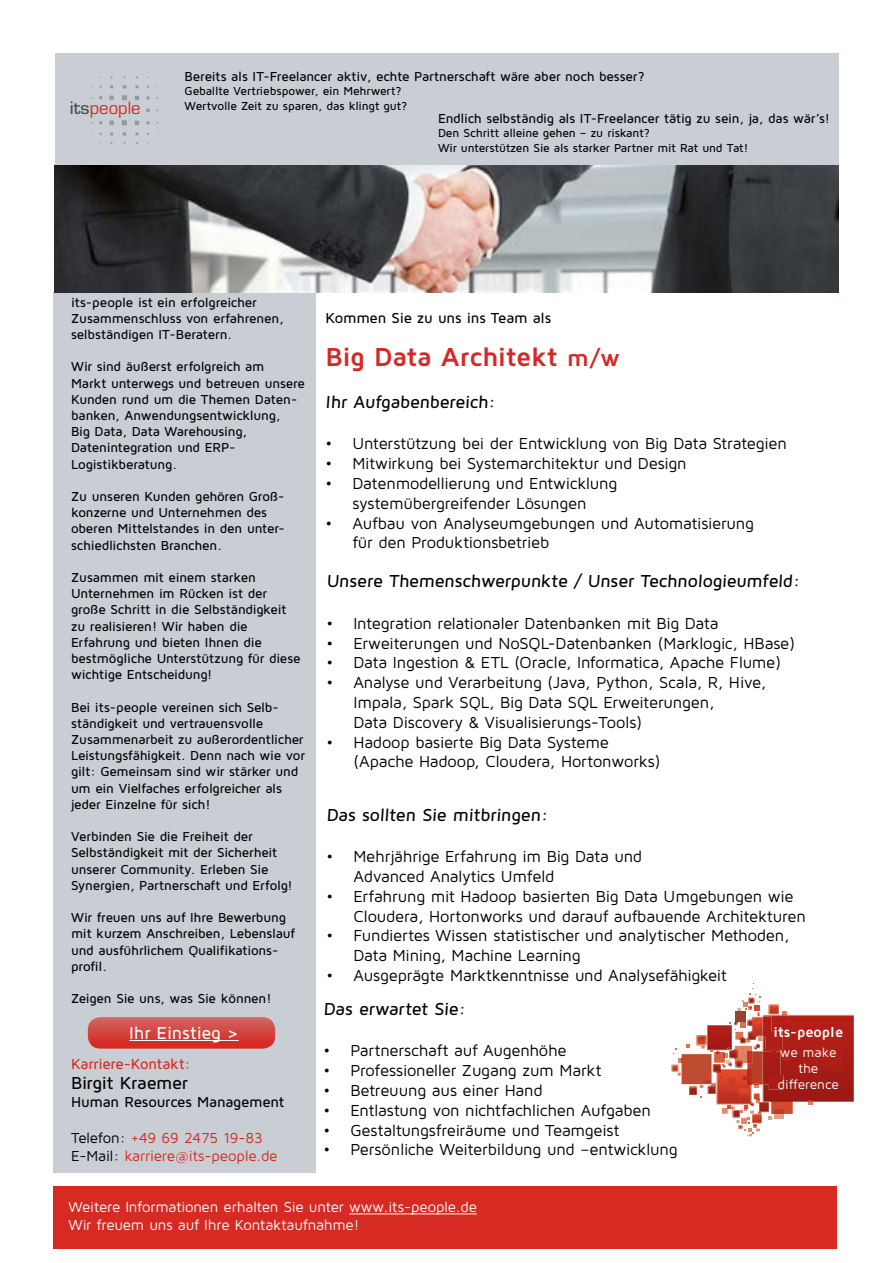
<style>
.page{position:relative;width:893px;height:1263px;background:#fff}
.page>*{position:absolute;margin:0;border:0;box-sizing:border-box;transform-origin:0 0}
.t1{font:700 27px "Maven Pro";letter-spacing:-.01em;color:#d62828}
.t2{font:18.75px "Eurostile T";color:#d62924}
.t3{font:500 18px "Maven Pro";letter-spacing:-.02em;color:#000}
.t4{font:500 18px "Maven Pro";letter-spacing:-.015em;color:#fbfcfe}
.t5{font:16.5px/19.8px "Maven Pro";letter-spacing:-.015em;color:#000}
.t6{font:15px/18px "Maven Pro";letter-spacing:-.015em;color:#fafafa}
.t7{font:15px/18px "Maven Pro";letter-spacing:-.015em;color:#d62a23}
.t8{font:500 15px "Maven Pro";letter-spacing:-.015em;color:#000}
.t9{font:500 15px "Maven Pro";letter-spacing:-.015em;color:#d62a23}
.t10{font:700 14.7px "Maven Pro";color:#fff}
.t11{font:500 13.5px/16.2px "Maven Pro";letter-spacing:-.015em;color:#000}
.t12{font:13.5px/15.8px "Maven Pro";color:#fff;text-align:center}
.t13{font:500 12px/14.4px "Maven Pro";letter-spacing:-.015em;color:#000}
.s1{font-weight:500;color:#485155}
.s2{color:#000}
.s3{font-size:24px}
</style>
<div class="page">
<div style="left:54px;top:292px;width:262px;height:881px;background:#c8ced3"></div>
<svg style="left:88px;top:1017px;width:187px;height:31px;background:#d34541"></svg>
<hr style="left:129px;top:1040px;width:110px;height:1px;background:#fbfcfe">
<div style="left:54px;top:1186px;width:783px;height:63px;background:#d62a23"></div>
<img style="left:55px;top:165px;width:783px;height:127px">
<div style="left:55px;top:54px;width:783px;height:111px;background:#c8ced3"></div>
<svg style="left:91px;top:77px;width:67px;height:67px"></svg>
<hr style="left:349px;top:1213px;width:128px;height:1px;background:#fafafa">
<img style="left:793px;top:1014px;width:61px;height:88px">
<svg style="left:808px;top:1100px;width:4px;height:4px"></svg>
<svg style="left:800px;top:1026px;width:3px;height:4px"></svg>
<svg style="left:837px;top:1072px;width:9px;height:14px"></svg>
<svg style="left:671px;top:983px;width:122px;height:153px"></svg>
<img style="left:803px;top:1032px;width:38px;height:38px">
<h2 class="t2" style="left:70px;top:98px;width:72px"><span class="s1">its</span>people</h2>
<p class="t11" style="left:185px;top:68px;width:462px">Bereits als IT-Freelancer aktiv, echte Partnerschaft wäre aber noch besser?</p>
<p class="t13" style="left:185px;top:83px;width:224px">Geballte Vertriebspower, ein Mehrwert?<br>Wertvolle Zeit zu sparen, das klingt gut?</p>
<p class="t11" style="left:438px;top:110px;width:394px">Endlich selbständig als IT-Freelancer tätig zu sein, ja, das wär’s!</p>
<p class="t13" style="left:438px;top:126px;width:312px">Den Schritt alleine gehen – zu riskant?<br>Wir unterstützen Sie als starker Partner mit Rat und Tat!</p>
<p class="t11" style="left:71px;top:293px;width:214px">its-people ist ein erfolgreicher<br>Zusammenschluss von erfahrenen, selbständigen IT-Beratern.</p>
<p class="t11" style="left:71px;top:358px;width:236px">Wir sind äußerst erfolgreich am<br>Markt unterwegs und betreuen unsere<br>Kunden rund um die Themen Daten&shy;banken, Anwendungsentwicklung,<br>Big Data, Data Warehousing,<br>Datenintegration und ERP-<br>Logistikberatung.</p>
<p class="t11" style="left:71px;top:488px;width:215px">Zu unseren Kunden gehören Groß&shy;konzerne und Unternehmen des oberen Mittelstandes in den unter&shy;schiedlichsten Branchen.</p>
<p class="t11" style="left:71px;top:569px;width:231px">Zusammen mit einem starken<br>Unternehmen im Rücken ist der große Schritt in die Selbständigkeit zu realisieren! Wir haben die<br>Erfahrung und bieten Ihnen die bestmögliche Unterstützung für diese wichtige Entscheidung!</p>
<p class="t11" style="left:71px;top:698px;width:236px">Bei its-people vereinen sich Selb&shy;ständigkeit und vertrauensvolle Zusammenarbeit zu außerordentlicher Leistungsfähigkeit. Denn nach wie vor gilt: Gemeinsam sind wir stärker und um ein Vielfaches erfolgreicher als jeder Einzelne für sich!</p>
<p class="t11" style="left:71px;top:828px;width:223px">Verbinden Sie die Freiheit der Selbständigkeit mit der Sicherheit unserer Community. Erleben Sie Synergien, Partnerschaft und Erfolg!</p>
<p class="t11" style="left:71px;top:909px;width:225px">Wir freuen uns auf Ihre Bewerbung mit kurzem Anschreiben, Lebenslauf und ausführlichem Qualifikations&shy;profil.</p>
<p class="t11" style="left:71px;top:990px;width:202px">Zeigen Sie uns, was Sie können!</p>
<h3 class="t4" style="left:129px;top:1021px;width:111px">Ihr Einstieg &gt;</h3>
<p class="t9" style="left:71px;top:1054px;width:121px">Karriere-Kontakt:</p>
<h3 class="t3" style="left:71px;top:1071px;width:118px">Birgit Kraemer</h3>
<p class="t8" style="left:71px;top:1092px;width:215px">Human Resources Management</p>
<p class="t7" style="left:71px;top:1128px;width:208px"><span class="s2">Telefon:</span> +49 69 2475 19-83<br><span class="s2">E-Mail:</span> karriere@its-people.de</p>
<p class="t8" style="left:326px;top:308px;width:227px">Kommen Sie zu uns ins Team als</p>
<h1 class="t1" style="left:326px;top:339px;width:296px">Big Data Architekt <span class="s3">m/w</span></h1>
<h3 class="t3" style="left:326px;top:391px;width:173px">Ihr Aufgabenbereich:</h3>
<p class="t5" style="left:326px;top:433px;width:463px">• Unterstützung bei der Entwicklung von Big Data Strategien</p>
<p class="t5" style="left:326px;top:453px;width:363px">• Mitwirkung bei Systemarchitektur und Design</p>
<p class="t5" style="left:326px;top:473px;width:293px;text-align:center">• Datenmodellierung und Entwicklung systemübergreifender Lösungen</p>
<p class="t5" style="left:353px;top:512px;width:403px;text-indent:-27px">• Aufbau von Analyseumgebungen und Automatisierung für den Produktionsbetrieb</p>
<h3 class="t3" style="left:326px;top:570px;width:476px">Unsere Themenschwerpunkte / Unser Technologieumfeld:</h3>
<p class="t5" style="left:326px;top:613px;width:394px">• Integration relationaler Datenbanken mit Big Data</p>
<p class="t5" style="left:326px;top:632px;width:470px">• Erweiterungen und NoSQL-Datenbanken (Marklogic, HBase)</p>
<p class="t5" style="left:326px;top:652px;width:456px">• Data Ingestion &amp; ETL (Oracle, Informatica, Apache Flume)</p>
<p class="t5" style="left:353px;top:672px;width:414px;text-indent:-27px">• Analyse und Verarbeitung (Java, Python, Scala, R, Hive,<br>Impala, Spark SQL, Big Data SQL Erweiterungen,<br>Data Discovery &amp; Visualisierungs-Tools)</p>
<p class="t5" style="left:353px;top:731px;width:308px;text-indent:-27px">• Hadoop basierte Big Data Systeme (Apache Hadoop, Cloudera, Hortonworks)</p>
<h3 class="t3" style="left:326px;top:803px;width:225px">Das sollten Sie mitbringen:</h3>
<p class="t5" style="left:353px;top:846px;width:290px;text-indent:-27px">• Mehrjährige Erfahrung im Big Data und<br>Advanced Analytics Umfeld</p>
<p class="t5" style="left:353px;top:886px;width:454px;text-indent:-27px">• Erfahrung mit Hadoop basierten Big Data Umgebungen wie<br>Cloudera, Hortonworks und darauf aufbauende Architekturen</p>
<p class="t5" style="left:353px;top:925px;width:438px;text-indent:-27px">• Fundiertes Wissen statistischer und analytischer Methoden,<br>Data Mining, Machine Learning</p>
<p class="t5" style="left:326px;top:965px;width:402px">• Ausgeprägte Marktkenntnisse und Analysefähigkeit</p>
<h3 class="t3" style="left:323px;top:997px;width:145px">Das erwartet Sie:</h3>
<p class="t5" style="left:323px;top:1040px;width:245px">• Partnerschaft auf Augenhöhe</p>
<p class="t5" style="left:323px;top:1060px;width:279px">• Professioneller Zugang zum Markt</p>
<p class="t5" style="left:323px;top:1080px;width:221px">• Betreuung aus einer Hand</p>
<p class="t5" style="left:323px;top:1099px;width:329px">• Entlastung von nichtfachlichen Aufgaben</p>
<p class="t5" style="left:323px;top:1119px;width:297px">• Gestaltungsfreiräume und Teamgeist</p>
<p class="t5" style="left:323px;top:1139px;width:356px">• Persönliche Weiterbildung und –entwicklung</p>
<p class="t10" style="left:773px;top:1022px;width:71px">its-people</p>
<p class="t12" style="left:778px;top:1044px;width:63px">we make the difference</p>
<p class="t6" style="left:68px;top:1198px;width:410px">Weitere Informationen erhalten Sie unter www.its-people.de<br>Wir freuem uns auf Ihre Kontaktaufnahme!</p>
</div>
